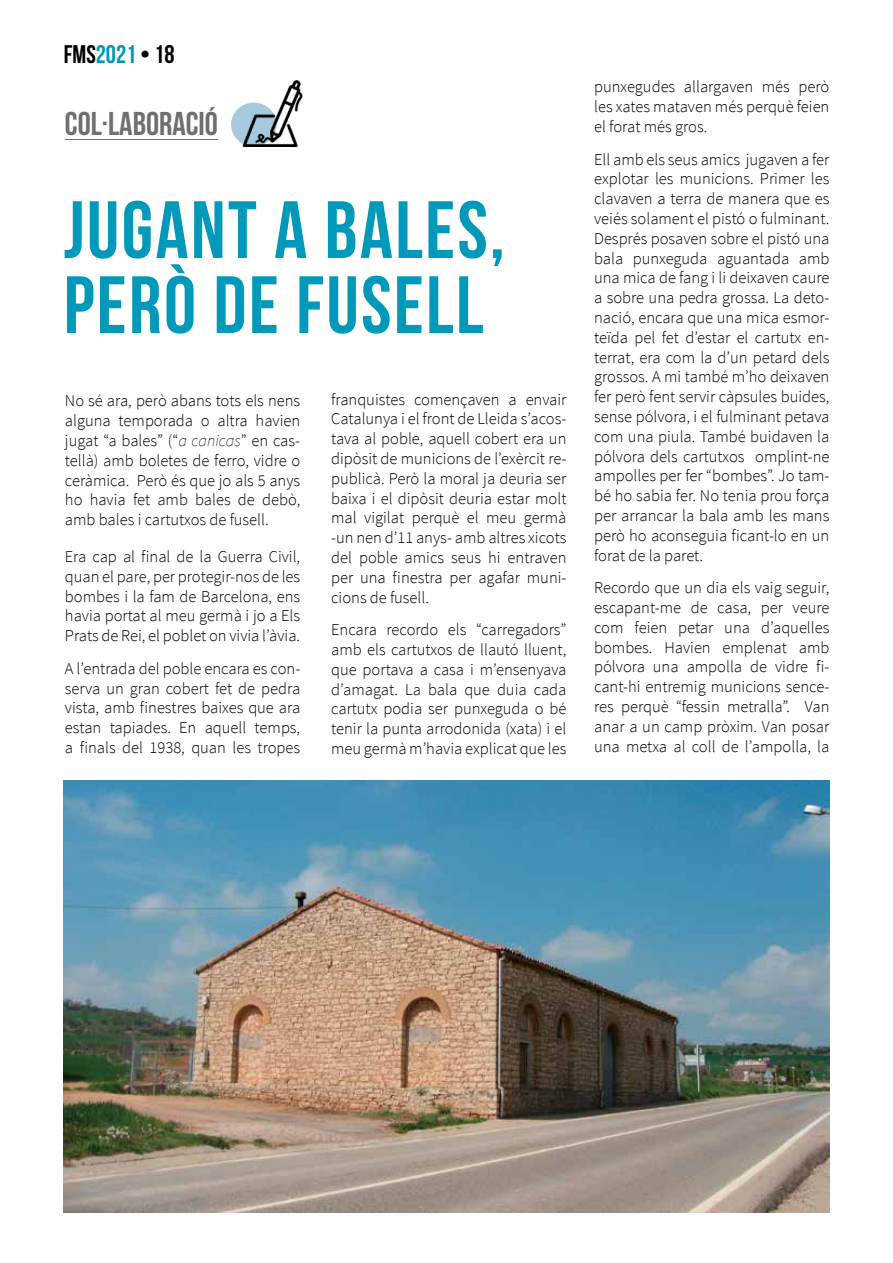
<style>
.page{position:relative;width:893px;height:1263px;background:#fff}
.page>*{position:absolute;margin:0;border:0;box-sizing:border-box;transform-origin:0 0}
.t1{font:81px/75px "Bebas Neue";letter-spacing:.03em;color:#0099ba}
.t2{font:33px "Bebas Neue";color:#706f6f}
.t3{font:25.5px "Bebas Neue";color:#000}
.t4{font:300 16.5px/19.8px "Source Sans Pro";color:#000;text-align:justify}
.s1{color:#0198ba}
.s2{font-weight:200;font-style:italic}
</style>
<div class="page">
<img style="left:64px;top:780px;width:765px;height:432px">
<div style="left:231px;top:103px;width:46px;height:43px;background:#a6cadd;border-radius:50%"></div>
<img style="left:239px;top:80px;width:64px;height:66px">
<hr style="left:65px;top:139px;width:153px;height:1px;background:#706f6f">
<h3 class="t3" style="left:64px;top:41px;width:112px">FMS<span class="s1">2021</span> • 18</h3>
<h2 class="t2" style="left:65px;top:105px;width:154px">COL·LABORACIÓ</h2>
<h1 class="t1" style="left:64px;top:191px;width:443px">JUGANT A BALES,<br>PERÒ DE FUSELL</h1>
<p class="t4" style="left:65px;top:391px;width:237px">No sé ara, però abans tots els nens alguna temporada o altra havien jugat “a bales” (“<span class="s2">a canicas</span>” en cas&shy;tellà) amb boletes de ferro, vidre o ceràmica. Però és que jo als 5 anys ho havia fet amb bales de debò, amb bales i cartutxos de fusell.</p>
<p class="t4" style="left:65px;top:547px;width:237px">Era cap al final de la Guerra Civil, quan el pare, per protegir-nos de les bombes i la fam de Barcelona, ens havia portat al meu germà i jo a Els Prats de Rei, el poblet on vivia l’àvia.</p>
<p class="t4" style="left:65px;top:658px;width:237px">A l’entrada del poble encara es con&shy;serva un gran cobert fet de pedra vista, amb finestres baixes que ara estan tapiades. En aquell temps, a finals del 1938, quan les tropes</p>
<p class="t4" style="left:331px;top:389px;width:237px">franquistes començaven a envair Catalunya i el front de Lleida s’acos&shy;tava al poble, aquell cobert era un dipòsit de municions de l’exèrcit re&shy;publicà. Però la moral ja deuria ser baixa i el dipòsit deuria estar molt mal vigilat perquè el meu germà -un nen d’11 anys- amb altres xicots del poble amics seus hi entraven per una finestra per agafar muni&shy;cions de fusell.</p>
<p class="t4" style="left:331px;top:620px;width:237px">Encara recordo els “carregadors” amb els cartutxos de llautó lluent, que portava a casa i m’ensenyava d’amagat. La bala que duia cada cartutx podia ser punxeguda o bé tenir la punta arrodonida (xata) i el meu germà m’havia explicat que les</p>
<p class="t4" style="left:594px;top:77px;width:237px">punxegudes allargaven més però les xates mataven més perquè feien el forat més gros.</p>
<p class="t4" style="left:594px;top:149px;width:237px">Ell amb els seus amics jugaven a fer explotar les municions. Primer les clavaven a terra de manera que es veiés solament el pistó o fulminant.<br>Després posaven sobre el pistó una bala punxeguda aguantada amb una mica de fang i li deixaven caure a sobre una pedra grossa. La deto&shy;nació, encara que una mica esmor&shy;teïda pel fet d’estar el cartutx en&shy;terrat, era com la d’un petard dels grossos. A mi també m’ho deixaven fer però fent servir càpsules buides, sense pólvora, i el fulminant petava com una piula. També buidaven la pólvora dels cartutxos omplint-ne ampolles per fer “bombes”. Jo tam&shy;bé ho sabia fer. No tenia prou força per arrancar la bala amb les mans però ho aconseguia ficant-lo en un forat de la paret.</p>
<p class="t4" style="left:594px;top:578px;width:237px">Recordo que un dia els vaig seguir, escapant-me de casa, per veure com feien petar una d’aquelles bombes. Havien emplenat amb pólvora una ampolla de vidre fi&shy;cant-hi entremig municions sence&shy;res perquè “fessin metralla”. Van anar a un camp pròxim. Van posar una metxa al coll de l’ampolla, la</p>
</div>
